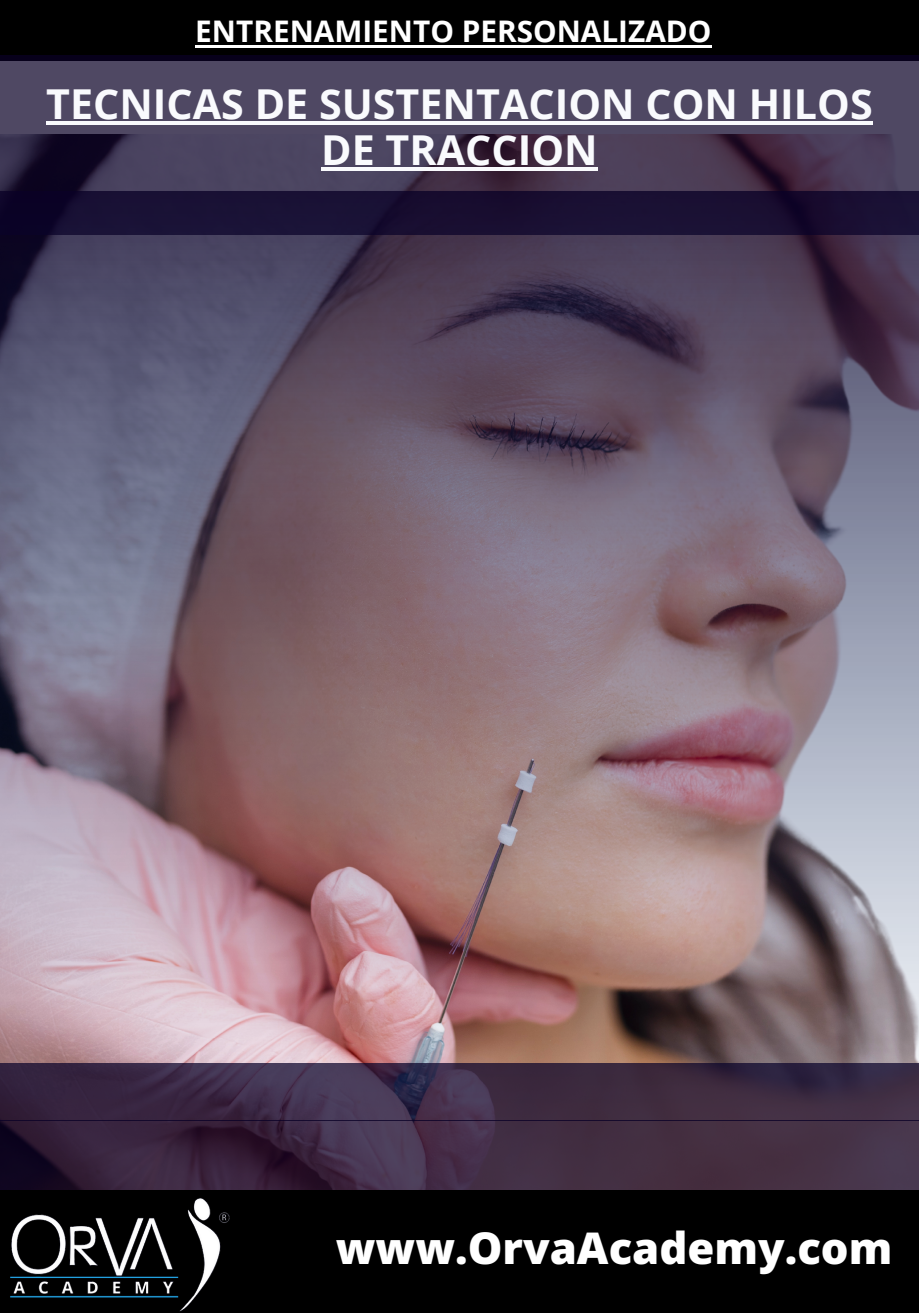
<style>
.page{position:relative;width:919px;height:1313px;background:#fff}
.page>*{position:absolute;margin:0;border:0;box-sizing:border-box;transform-origin:0 0}
.t1{font:800 43.75px "Open Sans";color:#fff}
.t2{font:700 41.3px/45.9px "Open Sans";color:#f9fafd;text-align:center}
.t3{font:700 29.75px "Open Sans";color:#fff}
</style>
<div class="page">
<div style="left:0;top:1189px;width:919px;height:123px;background:#000"></div>
<img style="left:10px;top:1198px;width:220px;height:114px">
<svg style="left:0;top:1120px;width:919px;height:69px;background:#3d2940"></svg>
<div style="left:0;top:1px;width:919px;height:60px;background:#000"></div>
<svg style="left:0;top:56px;width:919px;height:135px;background:#463c57"></svg>
<img style="left:0;top:191px;width:919px;height:929px">
<hr style="left:46px;top:121px;width:827px;height:4px;background:#f9fafd">
<hr style="left:321px;top:167px;width:277px;height:4px;background:#f9fafd">
<hr style="left:195px;top:45px;width:516px;height:2px;background:#fff">
<p class="t3" style="left:195px;top:10px;width:518px">ENTRENAMIENTO PERSONALIZADO</p>
<p class="t2" style="left:46px;top:80px;width:828px">TECNICAS DE SUSTENTACION CON HILOS<br>DE TRACCION</p>
<p class="t1" style="left:336px;top:1217px;width:558px">www.OrvaAcademy.com</p>
</div>
